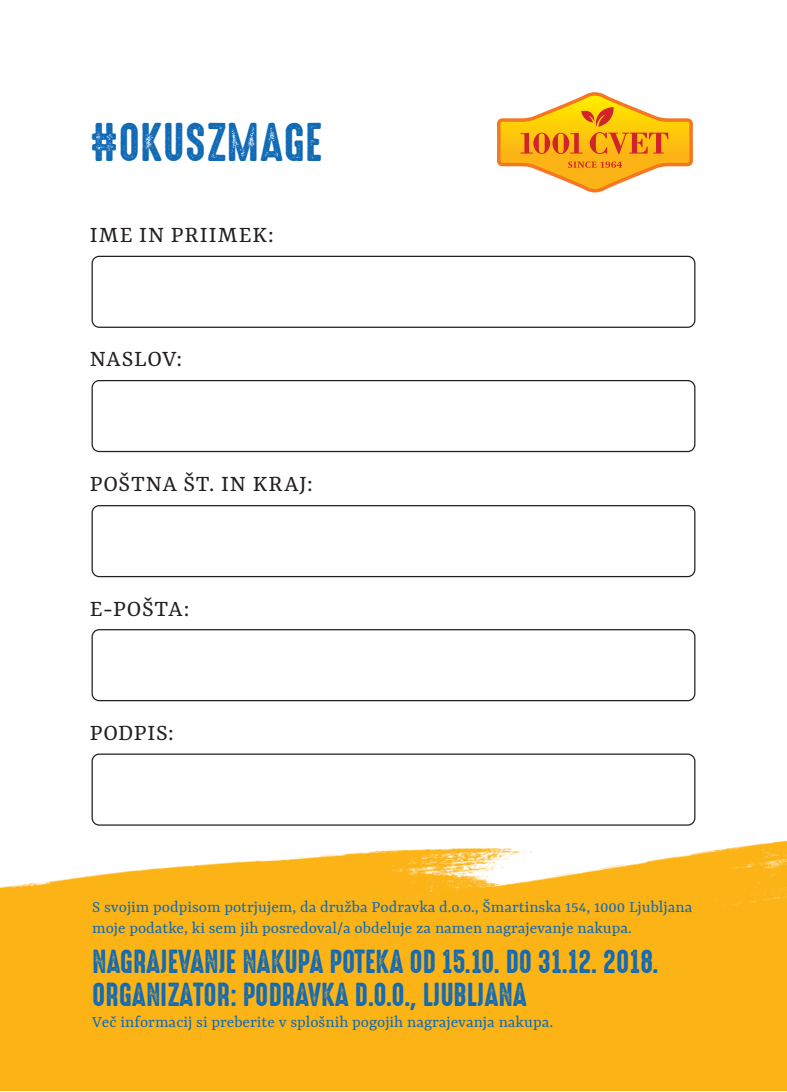
<style>
.page{position:relative;width:787px;height:1092px;background:#fff}
.page>*{position:absolute;margin:0;border:0;box-sizing:border-box;transform-origin:0 0}
.t1{font:49px "High Voltage Rough";letter-spacing:.005em;color:#116ab5}
.t2{font:30px/32.5px "High Voltage Rough";color:#116ab5}
.t3{font:25px "Yrsa";letter-spacing:.035em;color:#231f20}
.t4{font:17.5px/21px "Yrsa";color:#116ab5}
</style>
<div class="page">
<img style="left:0;top:192px;width:787px;height:898px">
<div style="left:92px;top:256px;width:603px;height:72px;border:1px solid #231f20;border-radius:7px"></div>
<div style="left:92px;top:380px;width:603px;height:72px;border:1px solid #231f20;border-radius:7px"></div>
<div style="left:92px;top:505px;width:603px;height:72px;border:1px solid #231f20;border-radius:7px"></div>
<div style="left:92px;top:629px;width:603px;height:72px;border:1px solid #231f20;border-radius:7px"></div>
<div style="left:92px;top:753px;width:603px;height:72px;border:1px solid #231f20;border-radius:7px"></div>
<svg style="left:497px;top:94px;width:196px;height:98px"></svg>
<h1 class="t1" style="left:90px;top:116px;width:234px">#OKUSZMAGE</h1>
<h3 class="t3" style="left:90px;top:221px;width:186px">IME IN PRIIMEK:</h3>
<h3 class="t3" style="left:90px;top:345px;width:94px">NASLOV:</h3>
<h3 class="t3" style="left:90px;top:470px;width:224px">POŠTNA ŠT. IN KRAJ:</h3>
<h3 class="t3" style="left:90px;top:594px;width:101px">E-POŠTA:</h3>
<h3 class="t3" style="left:90px;top:719px;width:86px">PODPIS:</h3>
<p class="t4" style="left:92px;top:896px;width:601px">S svojim podpisom potrjujem, da družba Podravka d.o.o., Šmartinska 154, 1000 Ljubljana moje podatke, ki sem jih posredoval/a obdeluje za namen nagrajevanje nakupa.</p>
<h2 class="t2" style="left:92px;top:946px;width:568px">NAGRAJEVANJE NAKUPA POTEKA OD 15.10. DO 31.12. 2018.<br>ORGANIZATOR: PODRAVKA D.O.O., LJUBLJANA</h2>
<p class="t4" style="left:92px;top:1010px;width:462px">Več informacij si preberite v splošnih pogojih nagrajevanja nakupa.</p>
</div>
